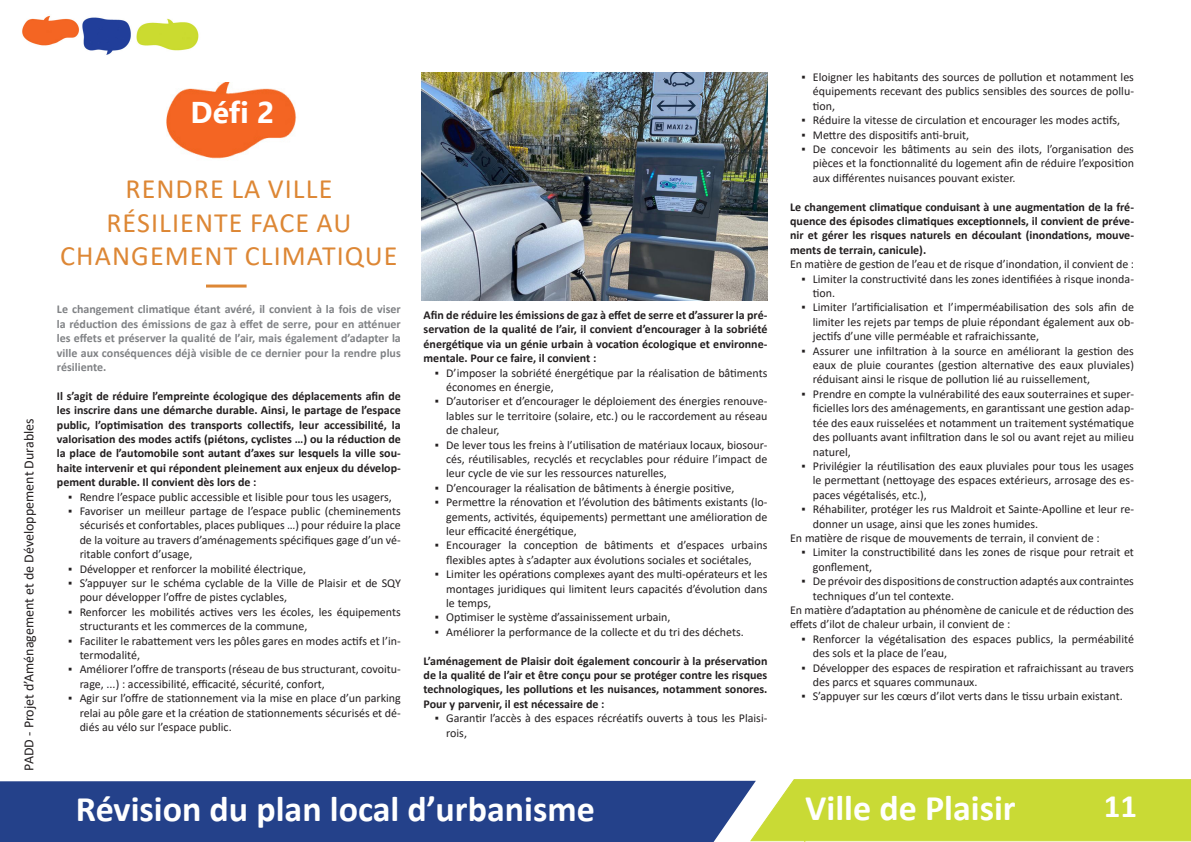
<style>
.page{position:relative;width:1191px;height:842px;background:#fff}
.page>*{position:absolute;margin:0;border:0;box-sizing:border-box;transform-origin:0 0}
.t1{font:700 36px "Calibri";color:#fff}
.t2{font:700 32.8px "Calibri";color:#fff}
.t3{font:700 30px "Ebrima";color:#fff}
._3_-_Titre_défi_orie{font:28px/33.6px "Calibri";letter-spacing:.04em;color:#dd8735;text-align:center}
.t4{font:14px "Calibri";color:#231f20}
._5-Corps_de_texte_no{font:12px/14.4px "Calibri";color:#231f20}
._5-Corps_de_texte_no-2{font:700 12px/14.4px "Calibri";color:#231f20;text-align:justify}
.intro_grise{font:700 12px/14.4px "Calibri";color:#808285;text-align:justify}
</style>
<div class="page">
<div style="left:0;top:781px;width:749px;height:61px;background:#24418a"></div>
<svg style="left:749px;top:779px;width:442px;height:63px;background:#ccdc42"></svg>
<img style="left:22px;top:15px;width:177px;height:40px">
<img style="left:421px;top:73px;width:346px;height:227px">
<img style="left:167px;top:83px;width:130px;height:76px">
<hr style="left:206px;top:285px;width:40px;height:3px;background:#dd8735">
<p class="t4" style="left:19px;top:770px;width:354px;rotate:-90deg">PADD - Projet d’Aménagement et de Développement Durables</p>
<p class="t3" style="left:190px;top:88px;width:85px">Défi 2</p>
<p class="_3_-_Titre_défi_orie" style="left:60px;top:171px;width:339px">RENDRE LA VILLE<br>RÉSILIENTE FACE AU<br>CHANGEMENT CLIMATIQUE</p>
<p class="intro_grise" style="left:57px;top:302px;width:345px">Le changement climatique étant avéré, il convient à la fois de viser la réduction des émissions de gaz à effet de serre, pour en atténuer les effets et préserver la qualité de l’air, mais également d’adapter la ville aux conséquences déjà visible de ce dernier pour la rendre plus résiliente.</p>
<p class="_5-Corps_de_texte_no-2" style="left:57px;top:388px;width:345px">Il s’agit de réduire l’empreinte écologique des déplacements afin de les inscrire dans une démarche durable. Ainsi, le partage de l’espace public, l’optimisation des transports collectifs, leur accessibilité, la valorisation des modes actifs (piétons, cyclistes …) ou la réduction de la place de l’automobile sont autant d’axes sur lesquels la ville sou&shy;haite intervenir et qui répondent pleinement aux enjeux du dévelop&shy;pement durable. Il convient dès lors de :</p>
<p class="_5-Corps_de_texte_no" style="left:68px;top:489px;width:325px">▪ Rendre l’espace public accessible et lisible pour tous les usagers,</p>
<p class="_5-Corps_de_texte_no" style="left:80px;top:504px;width:323px;text-align:justify;text-indent:-11px">▪ Favoriser un meilleur partage de l’espace public (cheminements sécurisés et confortables, places publiques …) pour réduire la place de la voiture au travers d’aménagements spécifiques gage d’un vé&shy;ritable confort d’usage,</p>
<p class="_5-Corps_de_texte_no" style="left:68px;top:561px;width:239px">▪ Développer et renforcer la mobilité électrique,</p>
<p class="_5-Corps_de_texte_no" style="left:80px;top:576px;width:323px;text-indent:-11px">▪ S’appuyer sur le schéma cyclable de la Ville de Plaisir et de SQY pour développer l’offre de pistes cyclables,</p>
<p class="_5-Corps_de_texte_no" style="left:80px;top:604px;width:323px;text-indent:-11px">▪ Renforcer les mobilités actives vers les écoles, les équipements structurants et les commerces de la commune,</p>
<p class="_5-Corps_de_texte_no" style="left:80px;top:633px;width:323px;text-indent:-11px">▪ Faciliter le rabattement vers les pôles gares en modes actifs et l’in&shy;termodalité,</p>
<p class="_5-Corps_de_texte_no" style="left:80px;top:662px;width:323px;text-indent:-11px">▪ Améliorer l’offre de transports (réseau de bus structurant, covoitu&shy;rage, ...) : accessibilité, efficacité, sécurité, confort,</p>
<p class="_5-Corps_de_texte_no" style="left:80px;top:691px;width:323px;text-align:justify;text-indent:-11px">▪ Agir sur l’offre de stationnement via la mise en place d’un parking relai au pôle gare et la création de stationnements sécurisés et dé&shy;diés au vélo sur l’espace public.</p>
<p class="_5-Corps_de_texte_no-2" style="left:423px;top:308px;width:345px">Afin de réduire les émissions de gaz à effet de serre et d’assurer la pré&shy;servation de la qualité de l’air, il convient d’encourager à la sobriété énergétique via un génie urbain à vocation écologique et environne&shy;mentale. Pour ce faire, il convient :</p>
<p class="_5-Corps_de_texte_no" style="left:446px;top:365px;width:323px;text-indent:-11px">▪ D’imposer la sobriété énergétique par la réalisation de bâtiments économes en énergie,</p>
<p class="_5-Corps_de_texte_no" style="left:446px;top:394px;width:323px;text-align:justify;text-indent:-11px">▪ D’autoriser et d’encourager le déploiement des énergies renouve&shy;lables sur le territoire (solaire, etc.) ou le raccordement au réseau de chaleur,</p>
<p class="_5-Corps_de_texte_no" style="left:446px;top:437px;width:323px;text-align:justify;text-indent:-11px">▪ De lever tous les freins à l’utilisation de matériaux locaux, biosour&shy;cés, réutilisables, recyclés et recyclables pour réduire l’impact de leur cycle de vie sur les ressources naturelles,</p>
<p class="_5-Corps_de_texte_no" style="left:435px;top:480px;width:301px">▪ D’encourager la réalisation de bâtiments à énergie positive,</p>
<p class="_5-Corps_de_texte_no" style="left:446px;top:495px;width:323px;text-align:justify;text-indent:-11px">▪ Permettre la rénovation et l’évolution des bâtiments existants (lo&shy;gements, activités, équipements) permettant une amélioration de leur efficacité énergétique,</p>
<p class="_5-Corps_de_texte_no" style="left:435px;top:538px;width:334px;text-align:center">▪ Encourager la conception de bâtiments et d’espaces urbains flexibles aptes à s’adapter aux évolutions sociales et sociétales,</p>
<p class="_5-Corps_de_texte_no" style="left:446px;top:567px;width:323px;text-align:justify;text-indent:-11px">▪ Limiter les opérations complexes ayant des multi-opérateurs et les montages juridiques qui limitent leurs capacités d’évolution dans le temps,</p>
<p class="_5-Corps_de_texte_no" style="left:435px;top:610px;width:237px">▪ Optimiser le système d’assainissement urbain,</p>
<p class="_5-Corps_de_texte_no" style="left:435px;top:624px;width:310px">▪ Améliorer la performance de la collecte et du tri des déchets.</p>
<p class="_5-Corps_de_texte_no-2" style="left:423px;top:653px;width:345px">L’aménagement de Plaisir doit également concourir à la préservation de la qualité de l’air et être conçu pour se protéger contre les risques technologiques, les pollutions et les nuisances, notamment sonores.<br>Pour y parvenir, il est nécessaire de :</p>
<p class="_5-Corps_de_texte_no" style="left:446px;top:711px;width:323px;text-indent:-11px">▪ Garantir l’accès à des espaces récréatifs ouverts à tous les Plaisi&shy;rois,</p>
<p class="_5-Corps_de_texte_no" style="left:813px;top:70px;width:323px;text-align:justify;text-indent:-11px">▪ Eloigner les habitants des sources de pollution et notamment les équipements recevant des publics sensibles des sources de pollu&shy;tion,</p>
<p class="_5-Corps_de_texte_no" style="left:801px;top:113px;width:320px">▪ Réduire la vitesse de circulation et encourager les modes actifs,</p>
<p class="_5-Corps_de_texte_no" style="left:801px;top:127px;width:169px">▪ Mettre des dispositifs anti-bruit,</p>
<p class="_5-Corps_de_texte_no" style="left:813px;top:142px;width:323px;text-align:justify;text-indent:-11px">▪ De concevoir les bâtiments au sein des ilots, l’organisation des pièces et la fonctionnalité du logement afin de réduire l’exposition aux différentes nuisances pouvant exister.</p>
<p class="_5-Corps_de_texte_no-2" style="left:790px;top:199px;width:345px">Le changement climatique conduisant à une augmentation de la fré&shy;quence des épisodes climatiques exceptionnels, il convient de préve&shy;nir et gérer les risques naturels en découlant (inondations, mouve&shy;ments de terrain, canicule).</p>
<p class="_5-Corps_de_texte_no" style="left:790px;top:257px;width:345px">En matière de gestion de l’eau et de risque d’inondation, il convient de :</p>
<p class="_5-Corps_de_texte_no" style="left:813px;top:271px;width:323px;text-indent:-11px">▪ Limiter la constructivité dans les zones identifiées à risque inonda&shy;tion.</p>
<p class="_5-Corps_de_texte_no" style="left:813px;top:300px;width:323px;text-align:justify;text-indent:-11px">▪ Limiter l’artificialisation et l’imperméabilisation des sols afin de limiter les rejets par temps de pluie répondant également aux ob&shy;jectifs d’une ville perméable et rafraichissante,</p>
<p class="_5-Corps_de_texte_no" style="left:813px;top:343px;width:323px;text-align:justify;text-indent:-11px">▪ Assurer une infiltration à la source en améliorant la gestion des eaux de pluie courantes (gestion alternative des eaux pluviales) réduisant ainsi le risque de pollution lié au ruissellement,</p>
<p class="_5-Corps_de_texte_no" style="left:813px;top:386px;width:323px;text-align:justify;text-indent:-11px">▪ Prendre en compte la vulnérabilité des eaux souterraines et super&shy;ficielles lors des aménagements, en garantissant une gestion adap&shy;tée des eaux ruisselées et notamment un traitement systématique des polluants avant infiltration dans le sol ou avant rejet au milieu naturel,</p>
<p class="_5-Corps_de_texte_no" style="left:813px;top:458px;width:323px;text-align:justify;text-indent:-11px">▪ Privilégier la réutilisation des eaux pluviales pour tous les usages le permettant (nettoyage des espaces extérieurs, arrosage des es&shy;paces végétalisés, etc.),</p>
<p class="_5-Corps_de_texte_no" style="left:813px;top:502px;width:323px;text-indent:-11px">▪ Réhabiliter, protéger les rus Maldroit et Sainte-Apolline et leur re&shy;donner un usage, ainsi que les zones humides.</p>
<p class="_5-Corps_de_texte_no" style="left:790px;top:530px;width:311px">En matière de risque de mouvements de terrain, il convient de :</p>
<p class="_5-Corps_de_texte_no" style="left:813px;top:545px;width:323px;text-indent:-11px">▪ Limiter la constructibilité dans les zones de risque pour retrait et gonflement,</p>
<p class="_5-Corps_de_texte_no" style="left:813px;top:574px;width:323px;text-indent:-11px">▪ De prévoir des dispositions de construction adaptés aux contraintes techniques d’un tel contexte.</p>
<p class="_5-Corps_de_texte_no" style="left:790px;top:602px;width:345px">En matière d’adaptation au phénomène de canicule et de réduction des effets d’ilot de chaleur urbain, il convient de :</p>
<p class="_5-Corps_de_texte_no" style="left:813px;top:631px;width:323px;text-indent:-11px">▪ Renforcer la végétalisation des espaces publics, la perméabilité des sols et la place de l’eau,</p>
<p class="_5-Corps_de_texte_no" style="left:813px;top:660px;width:323px;text-indent:-11px">▪ Développer des espaces de respiration et rafraichissant au travers des parcs et squares communaux.</p>
<p class="_5-Corps_de_texte_no" style="left:801px;top:689px;width:323px">▪ S’appuyer sur les cœurs d’ilot verts dans le tissu urbain existant.</p>
<h1 class="t1" style="left:76px;top:784px;width:520px">Révision du plan local d’urbanisme</h1>
<h1 class="t1" style="left:805px;top:783px;width:212px">Ville de Plaisir</h1>
<h2 class="t2" style="left:1103px;top:782px;width:35px">11</h2>
</div>
